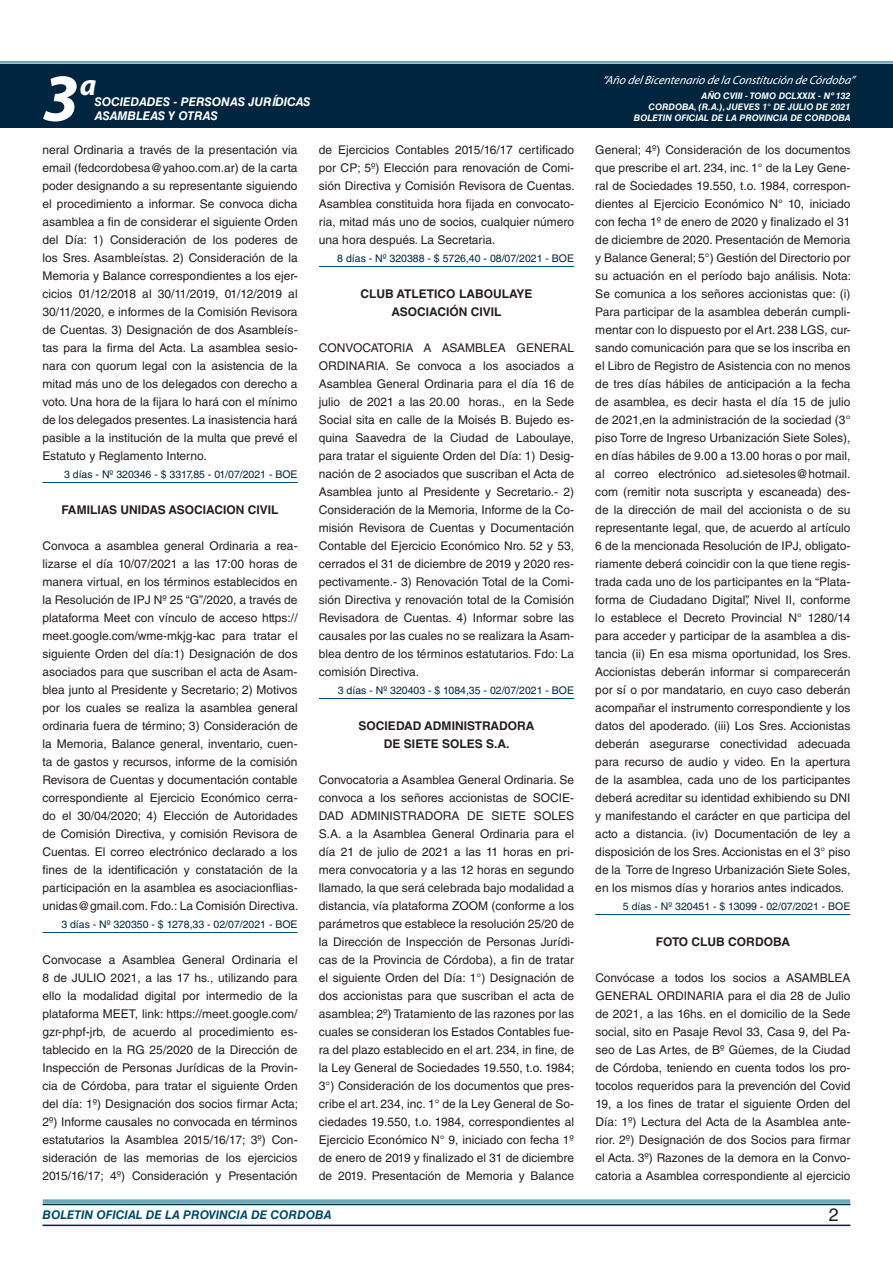
<style>
.page{position:relative;width:893px;height:1263px;background:#fff}
.page>*{position:absolute;margin:0;border:0;box-sizing:border-box;transform-origin:0 0}
.t1{font:italic 700 67.5px "Myriad Pro";color:#fff}
.t2{font:italic 700 30px "Myriad Pro";color:#fff}
.t3{font:18px "Helvetica LT Std";color:#231f20}
.t4{font:12px/18px "Helvetica LT Std";color:#231f20;text-align:justify}
.t5{font:700 12px/18px "Helvetica LT Std";color:#231f20;text-align:center}
.t6{font:italic 12px "Myriad Pro";color:#fff}
.t7{font:italic 700 12px "Helvetica LT Std";color:#fff}
.t8{font:italic 700 12px "Helvetica LT Std";color:#004b6c}
.t9{font:10.5px "Helvetica LT Std";color:#00263f}
.t10{font:italic 700 9px/10.8px "Helvetica LT Std";color:#fff;text-align:right}
</style>
<div class="page">
<div style="left:0;top:61px;width:893px;height:6px;background:#fff;opacity:.75"></div>
<div style="left:0;top:64px;width:893px;height:64px;background:#00263f"></div>
<hr style="left:43px;top:1224px;width:807px;height:2px;background:#00263f">
<div style="left:42px;top:1198px;width:809px;height:8px;background:#fff;opacity:.75"></div>
<hr style="left:43px;top:482px;width:255px;height:1px;background:#004b6c">
<hr style="left:43px;top:932px;width:255px;height:1px;background:#004b6c">
<hr style="left:319px;top:266px;width:255px;height:1px;background:#004b6c">
<hr style="left:319px;top:698px;width:255px;height:1px;background:#004b6c">
<hr style="left:595px;top:914px;width:255px;height:1px;background:#004b6c">
<h1 class="t1" style="left:43px;top:54px;width:38px">3</h1>
<h2 class="t2" style="left:80px;top:66px;width:18px">a</h2>
<p class="t7" style="left:95px;top:94px;width:217px">SOCIEDADES - PERSONAS JURÍDICAS</p>
<p class="t7" style="left:95px;top:109px;width:125px">ASAMBLEAS Y OTRAS</p>
<p class="t6" style="left:603px;top:72px;width:254px">“Año delBicentenario de la Constitución de Córdoba”</p>
<p class="t10" style="left:634px;top:91px;width:218px">AÑO CVIII - TOMO DCLXXIX - Nº 132<br>CORDOBA, (R.A.), JUEVES 1° DE JULIO DE 2021<br>BOLETIN OFICIAL DE LA PROVINCIA DE CORDOBA</p>
<p class="t4" style="left:43px;top:141px;width:257px">neral Ordinaria a través de la presentación via email (fedcordobesa@yahoo.com.ar) de la carta poder designando a su representante siguiendo el procedimiento a informar. Se convoca dicha asamblea a fin de considerar el siguiente Orden del Día: 1) Consideración de los poderes de los Sres. Asambleístas. 2) Consideración de la Memoria y Balance correspondientes a los ejer&shy;cicios 01/12/2018 al 30/11/2019, 01/12/2019 al 30/11/2020, e informes de la Comisión Revisora de Cuentas. 3) Designación de dos Asambleís&shy;tas para la firma del Acta. La asamblea sesio&shy;nara con quorum legal con la asistencia de la mitad más uno de los delegados con derecho a voto. Una hora de la fijara lo hará con el mínimo de los delegados presentes. La inasistencia hará pasible a la institución de la multa que prevé el Estatuto y Reglamento Interno.</p>
<p class="t9" style="left:64px;top:468px;width:235px">3 días - Nº 320346 - $ 3317,85 - 01/07/2021 - BOE</p>
<p class="t5" style="left:62px;top:500px;width:218px">FAMILIAS UNIDAS ASOCIACION CIVIL</p>
<p class="t4" style="left:43px;top:537px;width:257px">Convoca a asamblea general Ordinaria a rea&shy;lizarse el día 10/07/2021 a las 17:00 horas de manera virtual, en los términos establecidos en la Resolución de IPJ Nº 25 “G”/2020, a través de plataforma Meet con vínculo de acceso https:// meet.google.com/wme-mkjg-kac para tratar el siguiente Orden del día:1) Designación de dos asociados para que suscriban el acta de Asam&shy;blea junto al Presidente y Secretario; 2) Motivos por los cuales se realiza la asamblea general ordinaria fuera de término; 3) Consideración de la Memoria, Balance general, inventario, cuen&shy;ta de gastos y recursos, informe de la comisión Revisora de Cuentas y documentación contable correspondiente al Ejercicio Económico cerra&shy;do el 30/04/2020; 4) Elección de Autoridades de Comisión Directiva, y comisión Revisora de Cuentas. El correo electrónico declarado a los fines de la identificación y constatación de la participación en la asamblea es asociacionflias&shy;unidas@gmail.com. Fdo.: La Comisión Directiva.</p>
<p class="t9" style="left:61px;top:918px;width:238px">3 días - Nº 320350 - $ 1278,33 - 02/07/2021 - BOE</p>
<p class="t4" style="left:43px;top:951px;width:257px">Convocase a Asamblea General Ordinaria el 8 de JULIO 2021, a las 17 hs., utilizando para ello la modalidad digital por intermedio de la plataforma MEET, link: https://meet.google.com/ gzr-phpf-jrb, de acuerdo al procedimiento es&shy;tablecido en la RG 25/2020 de la Dirección de Inspección de Personas Jurídicas de la Provin&shy;cia de Córdoba, para tratar el siguiente Orden del día: 1º) Designación dos socios firmar Acta; 2º) Informe causales no convocada en términos estatutarios la Asamblea 2015/16/17; 3º) Con&shy;sideración de las memorias de los ejercicios 2015/16/17; 4º) Consideración y Presentación</p>
<p class="t4" style="left:319px;top:141px;width:257px">de Ejercicios Contables 2015/16/17 certificado por CP; 5º) Elección para renovación de Comi&shy;sión Directiva y Comisión Revisora de Cuentas.<br>Asamblea constituida hora fijada en convocato&shy;ria, mitad más uno de socios, cualquier número una hora después. La Secretaria.</p>
<p class="t9" style="left:337px;top:252px;width:238px">8 días - Nº 320388 - $ 5726,40 - 08/07/2021 - BOE</p>
<p class="t5" style="left:360px;top:284px;width:173px">CLUB ATLETICO LABOULAYE<br>ASOCIACIÓN CIVIL</p>
<p class="t4" style="left:319px;top:339px;width:257px">CONVOCATORIA A ASAMBLEA GENERAL ORDINARIA. Se convoca a los asociados a Asamblea General Ordinaria para el día 16 de julio de 2021 a las 20.00 horas., en la Sede Social sita en calle de la Moisés B. Bujedo es&shy;quina Saavedra de la Ciudad de Laboulaye, para tratar el siguiente Orden del Día: 1) Desig&shy;nación de 2 asociados que suscriban el Acta de Asamblea junto al Presidente y Secretario.- 2)<br>Consideración de la Memoria, Informe de la Co&shy;misión Revisora de Cuentas y Documentación Contable del Ejercicio Económico Nro. 52 y 53, cerrados el 31 de diciembre de 2019 y 2020 res&shy;pectivamente.- 3) Renovación Total de la Comi&shy;sión Directiva y renovación total de la Comisión Revisadora de Cuentas. 4) Informar sobre las causales por las cuales no se realizara la Asam&shy;blea dentro de los términos estatutarios. Fdo: La comisión Directiva.</p>
<p class="t9" style="left:338px;top:684px;width:238px">3 días - Nº 320403 - $ 1084,35 - 02/07/2021 - BOE</p>
<p class="t5" style="left:359px;top:716px;width:177px">SOCIEDAD ADMINISTRADORA<br>DE SIETE SOLES S.A.</p>
<p class="t4" style="left:319px;top:771px;width:257px">Convocatoria a Asamblea General Ordinaria. Se convoca a los señores accionistas de SOCIE-DAD ADMINISTRADORA DE SIETE SOLES S.A. a la Asamblea General Ordinaria para el día 21 de julio de 2021 a las 11 horas en pri&shy;mera convocatoria y a las 12 horas en segundo llamado, la que será celebrada bajo modalidad a distancia, vía plataforma ZOOM (conforme a los parámetros que establece la resolución 25/20 de la Dirección de Inspección de Personas Jurídi&shy;cas de la Provincia de Córdoba), a fin de tratar el siguiente Orden del Día: 1°) Designación de dos accionistas para que suscriban el acta de asamblea; 2º) Tratamiento de las razones por las cuales se consideran los Estados Contables fue&shy;ra del plazo establecido en el art. 234, in fine, de la Ley General de Sociedades 19.550, t.o. 1984; 3°) Consideración de los documentos que pres&shy;cribe el art. 234, inc. 1° de la Ley General de So&shy;ciedades 19.550, t.o. 1984, correspondientes al Ejercicio Económico N° 9, iniciado con fecha 1º de enero de 2019 y finalizado el 31 de diciembre de 2019. Presentación de Memoria y Balance</p>
<p class="t4" style="left:595px;top:141px;width:257px">General; 4º) Consideración de los documentos que prescribe el art. 234, inc. 1° de la Ley Gene&shy;ral de Sociedades 19.550, t.o. 1984, correspon&shy;dientes al Ejercicio Económico N° 10, iniciado con fecha 1º de enero de 2020 y finalizado el 31 de diciembre de 2020. Presentación de Memoria y Balance General; 5°) Gestión del Directorio por su actuación en el período bajo análisis. Nota:<br>Se comunica a los señores accionistas que: (i)<br>Para participar de la asamblea deberán cumpli&shy;mentar con lo dispuesto por el Art. 238 LGS, cur&shy;sando comunicación para que se los inscriba en el Libro de Registro de Asistencia con no menos de tres días hábiles de anticipación a la fecha de asamblea, es decir hasta el día 15 de julio de 2021,en la administración de la sociedad (3° piso Torre de Ingreso Urbanización Siete Soles), en días hábiles de 9.00 a 13.00 horas o por mail, al correo electrónico ad.sietesoles@hotmail. com (remitir nota suscripta y escaneada) des&shy;de la dirección de mail del accionista o de su representante legal, que, de acuerdo al artículo 6 de la mencionada Resolución de IPJ, obligato&shy;riamente deberá coincidir con la que tiene regis&shy;trada cada uno de los participantes en la “Plata&shy;forma de Ciudadano Digital”, Nivel II, conforme lo establece el Decreto Provincial N° 1280/14 para acceder y participar de la asamblea a dis&shy;tancia (ii) En esa misma oportunidad, los Sres.<br>Accionistas deberán informar si comparecerán por sí o por mandatario, en cuyo caso deberán acompañar el instrumento correspondiente y los datos del apoderado. (iii) Los Sres. Accionistas deberán asegurarse conectividad adecuada para recurso de audio y video. En la apertura de la asamblea, cada uno de los participantes deberá acreditar su identidad exhibiendo su DNI y manifestando el carácter en que participa del acto a distancia. (iv) Documentación de ley a disposición de los Sres. Accionistas en el 3° piso de la Torre de Ingreso Urbanización Siete Soles, en los mismos días y horarios antes indicados.</p>
<p class="t9" style="left:623px;top:900px;width:229px">5 días - Nº 320451 - $ 13099 - 02/07/2021 - BOE</p>
<p class="t5" style="left:656px;top:932px;width:136px">FOTO CLUB CORDOBA</p>
<p class="t4" style="left:595px;top:969px;width:257px">Convócase a todos los socios a ASAMBLEA GENERAL ORDINARIA para el dia 28 de Julio de 2021, a las 16hs. en el domicilio de la Sede social, sito en Pasaje Revol 33, Casa 9, del Pa&shy;seo de Las Artes, de Bº Güemes, de la Ciudad de Córdoba, teniendo en cuenta todos los pro&shy;tocolos requeridos para la prevención del Covid 19, a los fines de tratar el siguiente Orden del Día: 1º) Lectura del Acta de la Asamblea ante&shy;rior. 2º) Designación de dos Socios para firmar el Acta. 3º) Razones de la demora en la Convo&shy;catoria a Asamblea correspondiente al ejercicio</p>
<p class="t8" style="left:43px;top:1208px;width:290px">BOLETIN OFICIAL DE LA PROVINCIA DE CORDOBA</p>
<h3 class="t3" style="left:829px;top:1204px;width:12px">2</h3>
</div>
